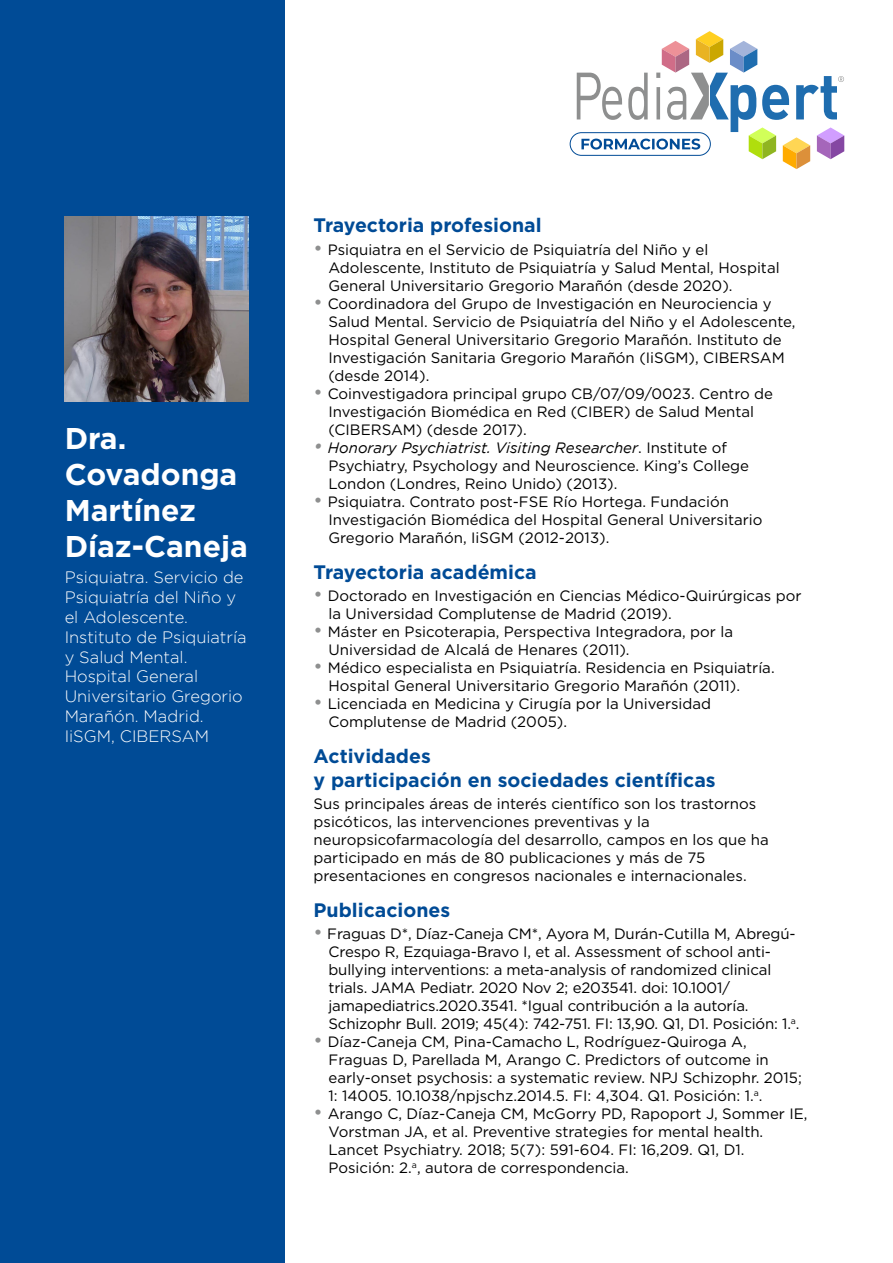
<style>
.page{position:relative;width:893px;height:1263px;background:#fff}
.page>*{position:absolute;margin:0;border:0;box-sizing:border-box;transform-origin:0 0}
.t1{font:700 30px/36px "Gotham";color:#fff}
.t2{font:700 19.5px/23.4px "Gotham";color:#004b96}
.t3{font:300 16.5px/19.8px "Gotham";color:#fff}
.t4{font:15px/18px "Gotham";color:#000}
.s1{font-size:19.5px;color:#8e8f8f}
.s2{font-style:italic;font-size:19.5px;color:#8e8f8f}
.s3{font-style:italic}
</style>
<div class="page">
<div style="left:0;top:0;width:285px;height:1263px;background:#004b96"></div>
<svg style="left:577px;top:31px;width:267px;height:138px"></svg>
<img style="left:65px;top:217px;width:184px;height:184px">
<h1 class="t1" style="left:65px;top:420px;width:185px">Dra.<br>Covadonga<br>Martínez<br>Díaz-Caneja</h1>
<p class="t3" style="left:65px;top:567px;width:184px">Psiquiatra. Servicio de<br>Psiquiatría del Niño y el Adolescente.<br>Instituto de Psiquiatría y Salud Mental.<br>Hospital General<br>Universitario Gregorio<br>Marañón. Madrid.<br>IiSGM, CIBERSAM</p>
<h2 class="t2" style="left:314px;top:214px;width:230px">Trayectoria profesional</h2>
<p class="t4" style="left:328px;top:240px;width:453px;text-indent:-15px"><span class="s1">•</span> Psiquiatra en el Servicio de Psiquiatría del Niño y el<br>Adolescente, Instituto de Psiquiatría y Salud Mental, Hospital<br>General Universitario Gregorio Marañón (desde 2020).</p>
<p class="t4" style="left:328px;top:294px;width:469px;text-indent:-15px"><span class="s1">•</span> Coordinadora del Grupo de Investigación en Neurociencia y Salud Mental. Servicio de Psiquiatría del Niño y el Adolescente, Hospital General Universitario Gregorio Marañón. Instituto de Investigación Sanitaria Gregorio Marañón (IiSGM), CIBERSAM (desde 2014).</p>
<p class="t4" style="left:328px;top:384px;width:446px;text-indent:-15px"><span class="s1">•</span> Coinvestigadora principal grupo CB/07/09/0023. Centro de<br>Investigación Biomédica en Red (CIBER) de Salud Mental (CIBERSAM) (desde 2017).</p>
<p class="t4" style="left:328px;top:438px;width:422px;text-indent:-15px"><span class="s2">•</span> <span class="s3">Honorary Psychiatrist. Visiting Researcher</span>. Institute of<br>Psychiatry, Psychology and Neuroscience. King’s College<br>London (Londres, Reino Unido) (2013).</p>
<p class="t4" style="left:328px;top:492px;width:435px;text-indent:-15px"><span class="s1">•</span> Psiquiatra. Contrato post-FSE Río Hortega. Fundación<br>Investigación Biomédica del Hospital General Universitario<br>Gregorio Marañón, IiSGM (2012-2013).</p>
<h2 class="t2" style="left:314px;top:560px;width:225px">Trayectoria académica</h2>
<p class="t4" style="left:328px;top:586px;width:475px;text-indent:-15px"><span class="s1">•</span> Doctorado en Investigación en Ciencias Médico-Quirúrgicas por la Universidad Complutense de Madrid (2019).</p>
<p class="t4" style="left:328px;top:622px;width:406px;text-indent:-15px"><span class="s1">•</span> Máster en Psicoterapia, Perspectiva Integradora, por la<br>Universidad de Alcalá de Henares (2011).</p>
<p class="t4" style="left:328px;top:658px;width:448px;text-indent:-15px"><span class="s1">•</span> Médico especialista en Psiquiatría. Residencia en Psiquiatría.<br>Hospital General Universitario Gregorio Marañón (2011).</p>
<p class="t4" style="left:328px;top:694px;width:384px;text-indent:-15px"><span class="s1">•</span> Licenciada en Medicina y Cirugía por la Universidad<br>Complutense de Madrid (2005).</p>
<h2 class="t2" style="left:314px;top:745px;width:404px">Actividades<br>y participación en sociedades científicas</h2>
<p class="t4" style="left:314px;top:794px;width:457px">Sus principales áreas de interés científico son los trastornos psicóticos, las intervenciones preventivas y la neuropsicofarmacología del desarrollo, campos en los que ha participado en más de 80 publicaciones y más de 75 presentaciones en congresos nacionales e internacionales.</p>
<h2 class="t2" style="left:314px;top:898px;width:138px">Publicaciones</h2>
<p class="t4" style="left:328px;top:925px;width:473px;text-indent:-15px"><span class="s1">•</span> Fraguas D*, Díaz-Caneja CM*, Ayora M, Durán-Cutilla M, Abregú-Crespo R, Ezquiaga-Bravo I, et al. Assessment of school anti&shy;bullying interventions: a meta-analysis of randomized clinical trials. JAMA Pediatr. 2020 Nov 2; e203541. doi: 10.1001/ jamapediatrics.2020.3541. *Igual contribución a la autoría.<br>Schizophr Bull. 2019; 45(4): 742-751. FI: 13,90. Q1, D1. Posición: 1.<sup>a</sup>.</p>
<p class="t4" style="left:328px;top:1033px;width:475px;text-indent:-15px"><span class="s1">•</span> Díaz-Caneja CM, Pina-Camacho L, Rodríguez-Quiroga A, Fraguas D, Parellada M, Arango C. Predictors of outcome in early-onset psychosis: a systematic review. NPJ Schizophr. 2015; 1: 14005. 10.1038/npjschz.2014.5. FI: 4,304. Q1. Posición: 1.<sup>a</sup>.</p>
<p class="t4" style="left:328px;top:1105px;width:481px;text-indent:-15px"><span class="s1">•</span> Arango C, Díaz-Caneja CM, McGorry PD, Rapoport J, Sommer IE, Vorstman JA, et al. Preventive strategies for mental health.<br>Lancet Psychiatry. 2018; 5(7): 591-604. FI: 16,209. Q1, D1.<br>Posición: 2.<sup>a</sup>, autora de correspondencia.</p>
</div>
